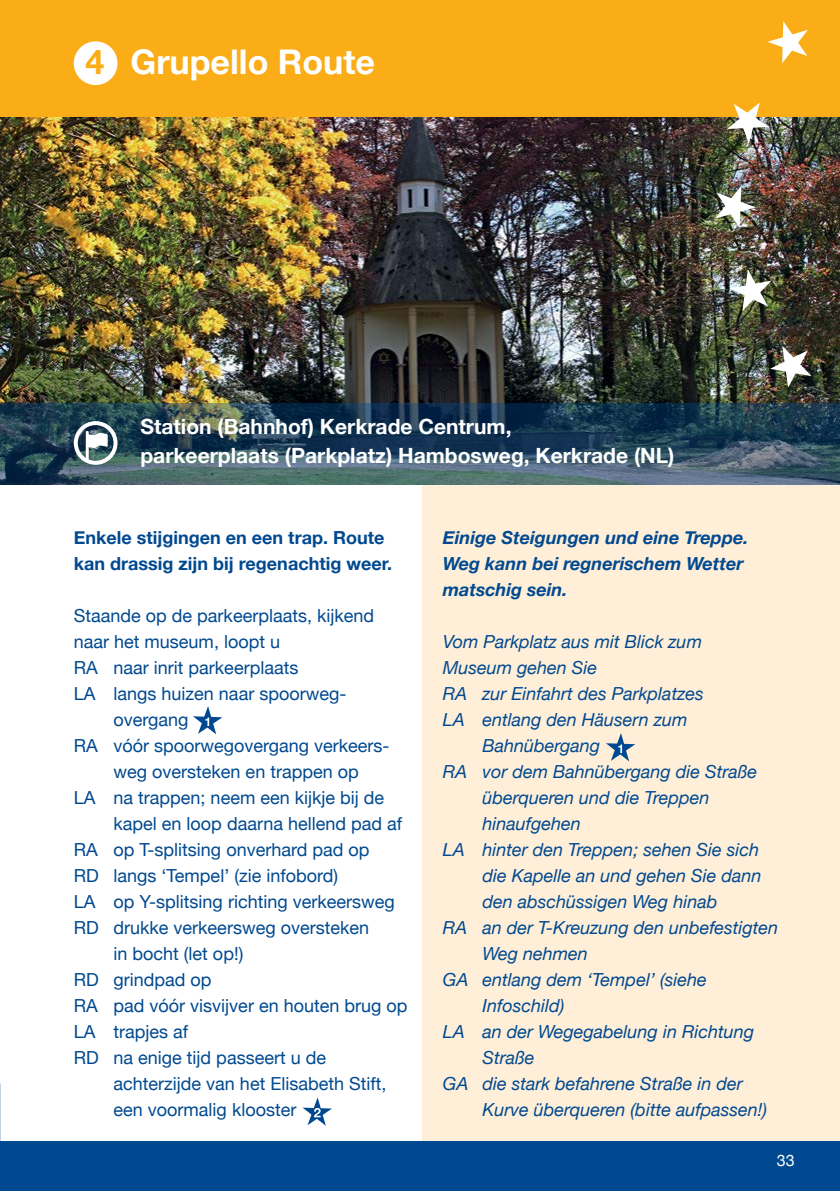
<style>
.page{position:relative;width:840px;height:1191px;background:#fff}
.page>*{position:absolute;margin:0;border:0;box-sizing:border-box;transform-origin:0 0}
.t1{font:700 34px "Helvetica Neue";color:#fff}
.t2{font:700 34px "Helvetica Neue";color:#fbad18}
.t3{font:700 21px/28px "Helvetica Neue";color:#fff}
.t4{font:18px "Helvetica Neue";color:#004990}
.t5{font:italic 18px "Helvetica Neue";color:#004990}
.t6{font:italic 700 18px/26px "Helvetica Neue";color:#004990}
.t7{font:700 18px/26px "Helvetica Neue";color:#004990}
.t8{font:16px "Helvetica Neue";color:#fff}
</style>
<div class="page">
<div style="left:0;top:1142px;width:839px;height:49px;background:#004990"></div>
<div style="left:422px;top:0;width:417px;height:1146px;background:#ffefd8"></div>
<img style="left:0;top:116px;width:839px;height:287px">
<svg style="left:0;top:403px;width:839px;height:82px;background:#2f4c5e"></svg>
<div style="left:0;top:0;width:839px;height:116px;background:#fbad18"></div>
<img style="left:729px;top:269px;width:42px;height:42px">
<img style="left:714px;top:186px;width:41px;height:42px">
<img style="left:726px;top:102px;width:42px;height:41px">
<svg style="left:767px;top:21px;width:40px;height:42px"></svg>
<img style="left:769px;top:346px;width:42px;height:41px">
<svg style="left:86px;top:431px;width:22px;height:32px"></svg>
<div style="left:74px;top:421px;width:43px;height:44px;border:4px solid #fff;border-radius:50%"></div>
<svg style="left:193px;top:706px;width:29px;height:28px"></svg>
<div style="left:76px;top:43px;width:39px;height:40px;background:#fff;border-radius:50%"></div>
<div style="left:74px;top:41px;width:43px;height:44px;border:4px solid #fff;border-radius:50%"></div>
<svg style="left:302px;top:1097px;width:30px;height:28px"></svg>
<svg style="left:606px;top:733px;width:29px;height:28px"></svg>
<div style="left:0;top:1141px;width:839px;height:9px;background:#004990"></div>
<h1 class="t2" style="left:86px;top:35px;width:20px">4</h1>
<h1 class="t1" style="left:130px;top:35px;width:246px">Grupello Route</h1>
<p class="t3" style="left:140px;top:413px;width:535px">Station (Bahnhof) Kerkrade Centrum,<br>parkeerplaats (Parkplatz) Hambosweg, Kerkrade (NL)</p>
<p class="t7" style="left:74px;top:525px;width:319px">Enkele stijgingen en een trap. Route kan drassig zijn bij regenachtig weer.</p>
<p class="t4" style="left:74px;top:603px;width:302px">Staande op de parkeerplaats, kijkend</p>
<p class="t4" style="left:74px;top:629px;width:208px">naar het museum, loopt u</p>
<p class="t4" style="left:74px;top:655px;width:226px">RA naar inrit parkeerplaats</p>
<p class="t4" style="left:74px;top:681px;width:274px">LA langs huizen naar spoorweg-</p>
<p class="t4" style="left:113px;top:707px;width:76px">overgang</p>
<p class="t4" style="left:74px;top:733px;width:317px">RA vóór spoorwegovergang verkeers-</p>
<p class="t4" style="left:113px;top:759px;width:247px">weg oversteken en trappen op</p>
<p class="t4" style="left:74px;top:785px;width:312px">LA na trappen; neem een kijkje bij de</p>
<p class="t4" style="left:113px;top:811px;width:290px">kapel en loop daarna hellend pad af</p>
<p class="t4" style="left:74px;top:837px;width:297px">RA op T-splitsing onverhard pad op</p>
<p class="t4" style="left:74px;top:863px;width:266px">RD langs ‘Tempel’ (zie infobord)</p>
<p class="t4" style="left:74px;top:889px;width:322px">LA op Y-splitsing richting verkeersweg</p>
<p class="t4" style="left:74px;top:915px;width:297px">RD drukke verkeersweg oversteken</p>
<p class="t4" style="left:113px;top:941px;width:131px">in bocht (let op!)</p>
<p class="t4" style="left:74px;top:967px;width:139px">RD grindpad op</p>
<p class="t4" style="left:74px;top:993px;width:335px">RA pad vóór visvijver en houten brug op</p>
<p class="t4" style="left:74px;top:1019px;width:116px">LA trapjes af</p>
<p class="t4" style="left:74px;top:1045px;width:254px">RD na enige tijd passeert u de</p>
<p class="t4" style="left:113px;top:1071px;width:274px">achterzijde van het Elisabeth Stift,</p>
<p class="t4" style="left:113px;top:1097px;width:184px">een voormalig klooster</p>
<p class="t6" style="left:442px;top:525px;width:307px">Einige Steigungen und eine Treppe.<br>Weg kann bei regnerischem Wetter matschig sein.</p>
<p class="t5" style="left:442px;top:629px;width:261px">Vom Parkplatz aus mit Blick zum</p>
<p class="t5" style="left:442px;top:655px;width:156px">Museum gehen Sie</p>
<p class="t5" style="left:442px;top:681px;width:262px">RA zur Einfahrt des Parkplatzes</p>
<p class="t5" style="left:442px;top:707px;width:246px">LA entlang den Häusern zum</p>
<p class="t5" style="left:482px;top:733px;width:119px">Bahnübergang</p>
<p class="t5" style="left:442px;top:759px;width:316px">RA vor dem Bahnübergang die Straße</p>
<p class="t5" style="left:482px;top:785px;width:228px">überqueren und die Treppen</p>
<p class="t5" style="left:482px;top:811px;width:100px">hinaufgehen</p>
<p class="t5" style="left:442px;top:837px;width:318px">LA hinter den Treppen; sehen Sie sich</p>
<p class="t5" style="left:482px;top:863px;width:280px">die Kapelle an und gehen Sie dann</p>
<p class="t5" style="left:482px;top:889px;width:236px">den abschüssigen Weg hinab</p>
<p class="t5" style="left:442px;top:915px;width:337px">RA an der T-Kreuzung den unbefestigten</p>
<p class="t5" style="left:482px;top:941px;width:107px">Weg nehmen</p>
<p class="t5" style="left:442px;top:967px;width:265px">GA entlang dem ‘Tempel’ (siehe</p>
<p class="t5" style="left:482px;top:993px;width:83px">Infoschild)</p>
<p class="t5" style="left:442px;top:1019px;width:313px">LA an der Wegegabelung in Richtung</p>
<p class="t5" style="left:482px;top:1045px;width:54px">Straße</p>
<p class="t5" style="left:442px;top:1071px;width:301px">GA die stark befahrene Straße in der</p>
<p class="t5" style="left:482px;top:1097px;width:286px">Kurve überqueren (bitte aufpassen!)</p>
<p class="t8" style="left:776px;top:1148px;width:19px">33</p>
</div>
